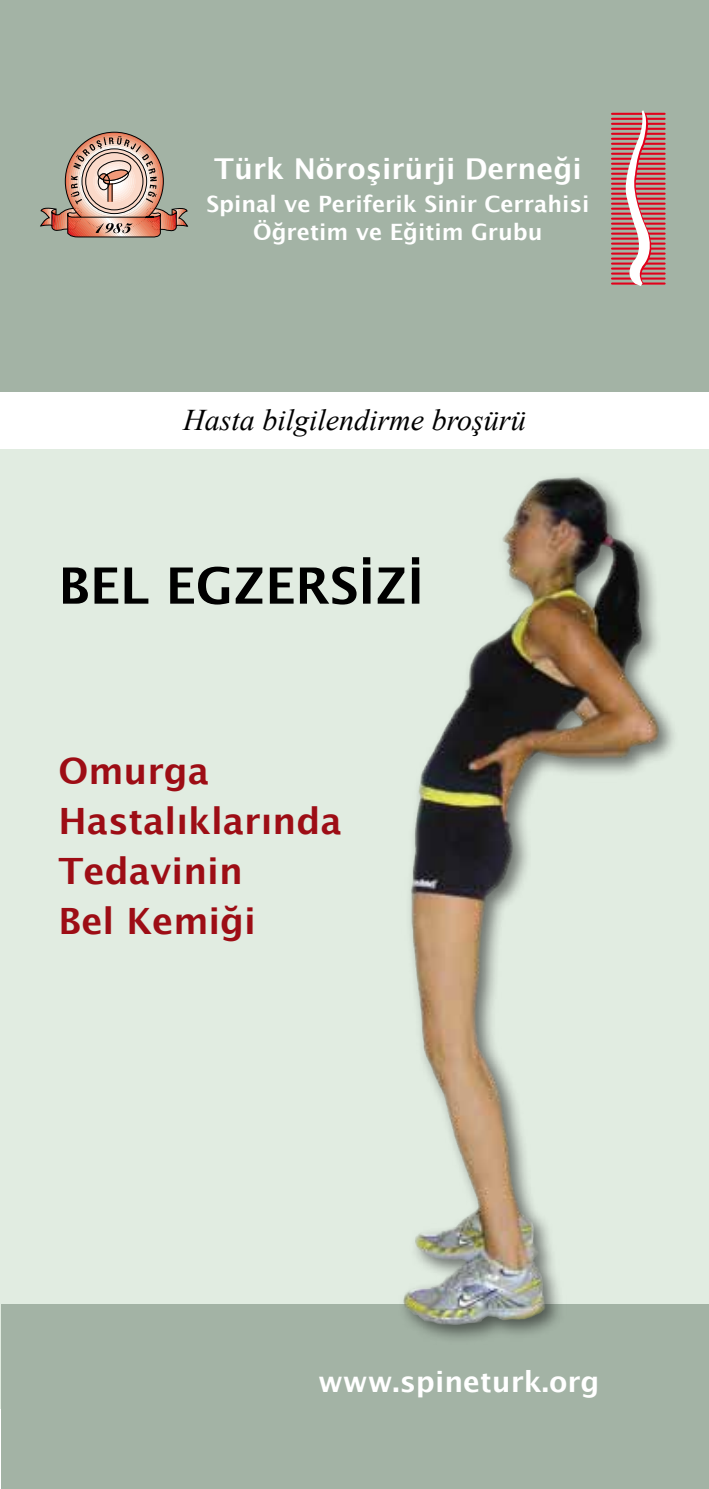
<style>
.page{position:relative;width:709px;height:1489px;background:#fff}
.page>*{position:absolute;margin:0;border:0;box-sizing:border-box;transform-origin:0 0}
.t1{font:700 50px "Lucida Grande";color:#000}
.t2{font:700 36.25px/50px "Lucida Grande";color:#9d0d15}
.t3{font:italic 30px "Times New Roman";color:#000}
.t4{font:700 28.75px "Lucida Grande";color:#fff}
.t5{font:700 22.5px/27.5px "Lucida Grande";color:#fff;text-align:center}
</style>
<div class="page">
<div style="left:0;top:0;width:709px;height:443px;background:#a3b3a5"></div>
<div style="left:0;top:446px;width:709px;height:962px;background:#e1ece1"></div>
<div style="left:1px;top:1304px;width:708px;height:184px;background:#a3b3a5"></div>
<img style="left:40px;top:132px;width:148px;height:106px">
<hr style="left:612px;top:113px;width:52px;height:2px;background:#e2001a">
<hr style="left:612px;top:118px;width:52px;height:2px;background:#e2001a">
<hr style="left:612px;top:123px;width:52px;height:2px;background:#e2001a">
<hr style="left:612px;top:128px;width:52px;height:2px;background:#e2001a">
<hr style="left:612px;top:133px;width:52px;height:2px;background:#e2001a">
<hr style="left:612px;top:138px;width:52px;height:2px;background:#e2001a">
<hr style="left:612px;top:143px;width:52px;height:2px;background:#e2001a">
<hr style="left:612px;top:148px;width:52px;height:2px;background:#e2001a">
<hr style="left:612px;top:153px;width:52px;height:2px;background:#e2001a">
<hr style="left:612px;top:158px;width:52px;height:2px;background:#e2001a">
<hr style="left:612px;top:163px;width:52px;height:2px;background:#e2001a">
<hr style="left:612px;top:168px;width:52px;height:2px;background:#e2001a">
<hr style="left:612px;top:173px;width:52px;height:2px;background:#e2001a">
<hr style="left:612px;top:178px;width:52px;height:2px;background:#e2001a">
<hr style="left:612px;top:183px;width:52px;height:2px;background:#e2001a">
<hr style="left:612px;top:188px;width:52px;height:2px;background:#e2001a">
<hr style="left:612px;top:193px;width:52px;height:2px;background:#e2001a">
<hr style="left:612px;top:198px;width:52px;height:2px;background:#e2001a">
<hr style="left:612px;top:203px;width:52px;height:2px;background:#e2001a">
<hr style="left:612px;top:208px;width:52px;height:2px;background:#e2001a">
<hr style="left:612px;top:213px;width:52px;height:2px;background:#e2001a">
<hr style="left:612px;top:218px;width:52px;height:2px;background:#e2001a">
<hr style="left:612px;top:222px;width:52px;height:3px;background:#e2001a">
<hr style="left:612px;top:227px;width:52px;height:3px;background:#e2001a">
<hr style="left:612px;top:232px;width:52px;height:3px;background:#e2001a">
<hr style="left:612px;top:237px;width:52px;height:3px;background:#e2001a">
<hr style="left:612px;top:242px;width:52px;height:3px;background:#e2001a">
<hr style="left:612px;top:247px;width:52px;height:3px;background:#e2001a">
<hr style="left:612px;top:252px;width:52px;height:3px;background:#e2001a">
<hr style="left:612px;top:257px;width:52px;height:3px;background:#e2001a">
<hr style="left:612px;top:262px;width:52px;height:3px;background:#e2001a">
<hr style="left:612px;top:267px;width:52px;height:2px;background:#e2001a">
<hr style="left:612px;top:272px;width:52px;height:2px;background:#e2001a">
<hr style="left:612px;top:277px;width:52px;height:2px;background:#e2001a">
<hr style="left:612px;top:282px;width:52px;height:2px;background:#e2001a">
<svg style="left:621px;top:110px;width:35px;height:176px"></svg>
<div style="left:0;top:392px;width:709px;height:56px;background:#fff"></div>
<div style="left:398px;top:471px;width:281px;height:873px;background:#000;opacity:.51"></div>
<img style="left:424px;top:478px;width:139px;height:287px">
<p class="t4" style="left:214px;top:153px;width:369px">Türk Nöroşirürji Derneği</p>
<p class="t5" style="left:206px;top:190px;width:384px">Spinal ve Periferik Sinir Cerrahisi<br>Öğretim ve Eğitim Grubu</p>
<h3 class="t3" style="left:183px;top:399px;width:344px">Hasta bilgilendirme broşürü</h3>
<h1 class="t1" style="left:58px;top:557px;width:367px">BEL EGZERSİZİ</h1>
<h2 class="t2" style="left:58px;top:746px;width:285px">Omurga<br>Hastalıklarında<br>Tedavinin<br>Bel Kemiği</h2>
<p class="t4" style="left:318px;top:1364px;width:283px">www.spineturk.org</p>
</div>
